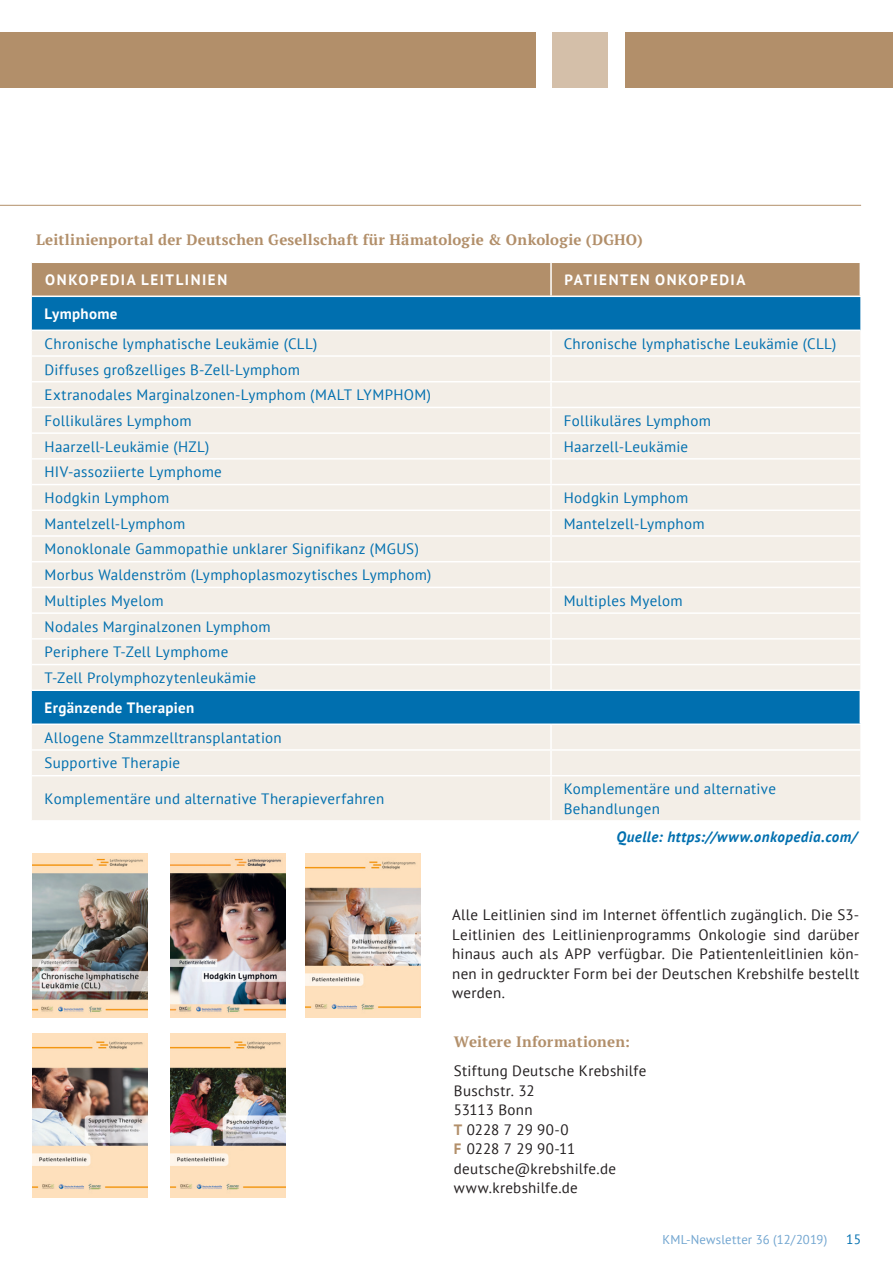
<style>
.page{position:relative;width:893px;height:1263px;background:#fff}
.page>*{position:absolute;margin:0;border:0;box-sizing:border-box;transform-origin:0 0}
.Weitere_Informatione{font:15px/19.5px "PT Sans";letter-spacing:.02em;color:#006faf}
.NL_BODY_MIT__Einzug{font:15px/19.5px "PT Sans";letter-spacing:.02em;color:#231f20;text-align:justify}
.NLML_LINIE_Überschri{font:700 15px "PT Serif";letter-spacing:.015em;color:#b28f6a}
.Weitere_Informatione-2{font:700 15px "PT Sans";letter-spacing:.095em;color:#fff}
.NLML_Bildunterschrif{font:italic 700 15px "PT Sans";letter-spacing:.03em;color:#006faf}
.Weitere_Informatione-3{font:700 15px "PT Sans";letter-spacing:.02em;color:#fff}
.Weitere_Informatione-4{font:700 15px "PT Serif";letter-spacing:.01em;color:#b28f6a}
.NL_BODY_MIT__Einzug-2{font:15px "PT Sans";color:#231f20}
.NL_BODY_MIT__Einzug-3{font:15px "PT Sans";letter-spacing:-.005em;color:#231f20}
.t1{font:13.5px "PT Sans";color:#006faf}
.t2{font:12.75px "PT Sans";letter-spacing:.01em;color:#71a5d0}
.s1{font-weight:700;color:#b28f6a}
</style>
<div class="page">
<hr style="left:0;top:205px;width:861px;height:1px;background:#b28f6a">
<div style="left:0;top:32px;width:536px;height:55px;background:#b28f6a"></div>
<div style="left:552px;top:32px;width:55px;height:55px;background:#d4bfa9"></div>
<div style="left:625px;top:32px;width:268px;height:55px;background:#b28f6a"></div>
<div style="left:32px;top:263px;width:828px;height:33px;background:#b28f6a"></div>
<div style="left:32px;top:297px;width:828px;height:33px;background:#006faf"></div>
<svg style="left:32px;top:331px;width:828px;height:489px;fill:#f3eee7"></svg>
<hr style="left:32px;top:355px;width:519px;height:2px;background:#fff">
<hr style="left:551px;top:355px;width:309px;height:2px;background:#fff">
<hr style="left:32px;top:381px;width:519px;height:1px;background:#fff">
<hr style="left:551px;top:381px;width:309px;height:1px;background:#fff">
<hr style="left:32px;top:407px;width:519px;height:1px;background:#fff">
<hr style="left:551px;top:407px;width:309px;height:1px;background:#fff">
<hr style="left:32px;top:432px;width:519px;height:2px;background:#fff">
<hr style="left:551px;top:432px;width:309px;height:2px;background:#fff">
<hr style="left:32px;top:458px;width:519px;height:2px;background:#fff">
<hr style="left:551px;top:458px;width:309px;height:2px;background:#fff">
<hr style="left:32px;top:484px;width:519px;height:1px;background:#fff">
<hr style="left:551px;top:484px;width:309px;height:1px;background:#fff">
<hr style="left:32px;top:509px;width:519px;height:2px;background:#fff">
<hr style="left:551px;top:509px;width:309px;height:2px;background:#fff">
<hr style="left:32px;top:535px;width:519px;height:2px;background:#fff">
<hr style="left:551px;top:535px;width:309px;height:2px;background:#fff">
<hr style="left:32px;top:561px;width:519px;height:1px;background:#fff">
<hr style="left:551px;top:561px;width:309px;height:1px;background:#fff">
<hr style="left:32px;top:587px;width:519px;height:1px;background:#fff">
<hr style="left:551px;top:587px;width:309px;height:1px;background:#fff">
<hr style="left:32px;top:612px;width:519px;height:2px;background:#fff">
<hr style="left:551px;top:612px;width:309px;height:2px;background:#fff">
<hr style="left:32px;top:638px;width:519px;height:2px;background:#fff">
<hr style="left:551px;top:638px;width:309px;height:2px;background:#fff">
<hr style="left:32px;top:664px;width:519px;height:1px;background:#fff">
<hr style="left:551px;top:664px;width:309px;height:1px;background:#fff">
<hr style="left:32px;top:689px;width:519px;height:2px;background:#fff">
<hr style="left:551px;top:689px;width:310px;height:2px;background:#fff">
<hr style="left:32px;top:723px;width:519px;height:2px;background:#fff">
<hr style="left:551px;top:723px;width:310px;height:2px;background:#fff">
<hr style="left:32px;top:749px;width:519px;height:2px;background:#fff">
<hr style="left:551px;top:749px;width:309px;height:2px;background:#fff">
<hr style="left:32px;top:775px;width:519px;height:1px;background:#fff">
<hr style="left:551px;top:775px;width:309px;height:1px;background:#fff">
<hr style="left:550px;top:331px;width:2px;height:24px;background:#fff">
<hr style="left:550px;top:357px;width:2px;height:24px;background:#fff">
<hr style="left:550px;top:382px;width:2px;height:25px;background:#fff">
<hr style="left:550px;top:408px;width:2px;height:24px;background:#fff">
<hr style="left:550px;top:434px;width:2px;height:24px;background:#fff">
<hr style="left:550px;top:460px;width:2px;height:24px;background:#fff">
<hr style="left:550px;top:485px;width:2px;height:24px;background:#fff">
<hr style="left:550px;top:511px;width:2px;height:24px;background:#fff">
<hr style="left:550px;top:537px;width:2px;height:24px;background:#fff">
<hr style="left:550px;top:562px;width:2px;height:25px;background:#fff">
<hr style="left:550px;top:588px;width:2px;height:24px;background:#fff">
<hr style="left:550px;top:614px;width:2px;height:24px;background:#fff">
<hr style="left:550px;top:640px;width:2px;height:24px;background:#fff">
<hr style="left:550px;top:665px;width:2px;height:24px;background:#fff">
<hr style="left:550px;top:725px;width:2px;height:24px;background:#fff">
<hr style="left:550px;top:751px;width:2px;height:24px;background:#fff">
<hr style="left:550px;top:776px;width:2px;height:44px;background:#fff">
<hr style="left:550px;top:263px;width:2px;height:33px;background:#fff">
<img style="left:32px;top:853px;width:116px;height:164px">
<img style="left:32px;top:1033px;width:116px;height:164px">
<img style="left:170px;top:853px;width:116px;height:164px">
<img style="left:170px;top:1033px;width:116px;height:164px">
<img style="left:305px;top:853px;width:116px;height:164px">
<p class="NLML_LINIE_Überschri" style="left:36px;top:230px;width:608px">Leitlinienportal der Deutschen Gesellschaft für Hämatologie &amp; Onkologie (DGHO)</p>
<p class="Weitere_Informatione-2" style="left:45px;top:270px;width:183px">ONKOPEDIA LEITLINIEN</p>
<p class="Weitere_Informatione-2" style="left:564px;top:270px;width:183px">PATIENTEN ONKOPEDIA</p>
<p class="Weitere_Informatione-3" style="left:45px;top:304px;width:74px">Lymphome</p>
<p class="Weitere_Informatione" style="left:45px;top:333px;width:274px">Chronische lymphatische Leukämie (CLL)</p>
<p class="Weitere_Informatione" style="left:564px;top:333px;width:274px">Chronische lymphatische Leukämie (CLL)</p>
<p class="Weitere_Informatione" style="left:45px;top:359px;width:257px">Diffuses großzelliges B-Zell-Lymphom</p>
<p class="Weitere_Informatione" style="left:45px;top:385px;width:388px">Extranodales Marginalzonen-Lymphom (MALT LYMPHOM)</p>
<p class="Weitere_Informatione" style="left:45px;top:411px;width:149px">Follikuläres Lymphom</p>
<p class="Weitere_Informatione" style="left:564px;top:411px;width:149px">Follikuläres Lymphom</p>
<p class="Weitere_Informatione" style="left:45px;top:436px;width:166px">Haarzell-Leukämie (HZL)</p>
<p class="Weitere_Informatione" style="left:564px;top:436px;width:126px">Haarzell-Leukämie</p>
<p class="Weitere_Informatione" style="left:45px;top:462px;width:179px">HIV-assoziierte Lymphome</p>
<p class="Weitere_Informatione" style="left:45px;top:488px;width:126px">Hodgkin Lymphom</p>
<p class="Weitere_Informatione" style="left:564px;top:488px;width:126px">Hodgkin Lymphom</p>
<p class="Weitere_Informatione" style="left:45px;top:513px;width:142px">Mantelzell-Lymphom</p>
<p class="Weitere_Informatione" style="left:564px;top:513px;width:142px">Mantelzell-Lymphom</p>
<p class="Weitere_Informatione" style="left:45px;top:539px;width:376px">Monoklonale Gammopathie unklarer Signifikanz (MGUS)</p>
<p class="Weitere_Informatione" style="left:45px;top:565px;width:388px">Morbus Waldenström (Lymphoplasmozytisches Lymphom)</p>
<p class="Weitere_Informatione" style="left:45px;top:590px;width:120px">Multiples Myelom</p>
<p class="Weitere_Informatione" style="left:564px;top:590px;width:120px">Multiples Myelom</p>
<p class="Weitere_Informatione" style="left:45px;top:616px;width:227px">Nodales Marginalzonen Lymphom</p>
<p class="Weitere_Informatione" style="left:45px;top:642px;width:185px">Periphere T-Zell Lymphome</p>
<p class="Weitere_Informatione" style="left:45px;top:668px;width:213px">T-Zell Prolymphozytenleukämie</p>
<p class="Weitere_Informatione-3" style="left:45px;top:698px;width:151px">Ergänzende Therapien</p>
<p class="Weitere_Informatione" style="left:45px;top:727px;width:239px">Allogene Stammzelltransplantation</p>
<p class="Weitere_Informatione" style="left:45px;top:753px;width:137px">Supportive Therapie</p>
<p class="Weitere_Informatione" style="left:45px;top:788px;width:341px">Komplementäre und alternative Therapieverfahren</p>
<p class="Weitere_Informatione" style="left:564px;top:779px;width:214px">Komplementäre und alternative<br>Behandlungen</p>
<p class="NLML_Bildunterschrif" style="left:617px;top:827px;width:242px">Quelle: https://www.onkopedia.com/</p>
<p class="NL_BODY_MIT__Einzug" style="left:452px;top:905px;width:409px">Alle Leitlinien sind im Internet öffentlich zugänglich. Die S3- Leitlinien des Leitlinienprogramms Onkologie sind darüber hinaus auch als APP verfügbar. Die Patientenleitlinien kön&shy;nen in gedruckter Form bei der Deutschen Krebshilfe bestellt werden.</p>
<p class="Weitere_Informatione-4" style="left:454px;top:1032px;width:178px">Weitere Informationen:</p>
<p class="NL_BODY_MIT__Einzug" style="left:454px;top:1061px;width:194px">Stiftung Deutsche Krebshilfe</p>
<p class="NL_BODY_MIT__Einzug" style="left:454px;top:1080px;width:82px">Buschstr. 32</p>
<p class="NL_BODY_MIT__Einzug-3" style="left:454px;top:1100px;width:80px">53113 Bonn</p>
<p class="NL_BODY_MIT__Einzug" style="left:454px;top:1119px;width:116px"><span class="s1">T</span> 0228 7 29 90-0</p>
<p class="NL_BODY_MIT__Einzug-2" style="left:454px;top:1139px;width:123px"><span class="s1">F</span> 0228 7 29 90-11</p>
<p class="NL_BODY_MIT__Einzug" style="left:454px;top:1158px;width:164px">deutsche@krebshilfe.de</p>
<p class="NL_BODY_MIT__Einzug" style="left:454px;top:1178px;width:125px">www.krebshilfe.de</p>
<p class="t2" style="left:662px;top:1232px;width:166px">KML-Newsletter 36 (12/2019)</p>
<p class="t1" style="left:846px;top:1231px;width:16px">15</p>
</div>
